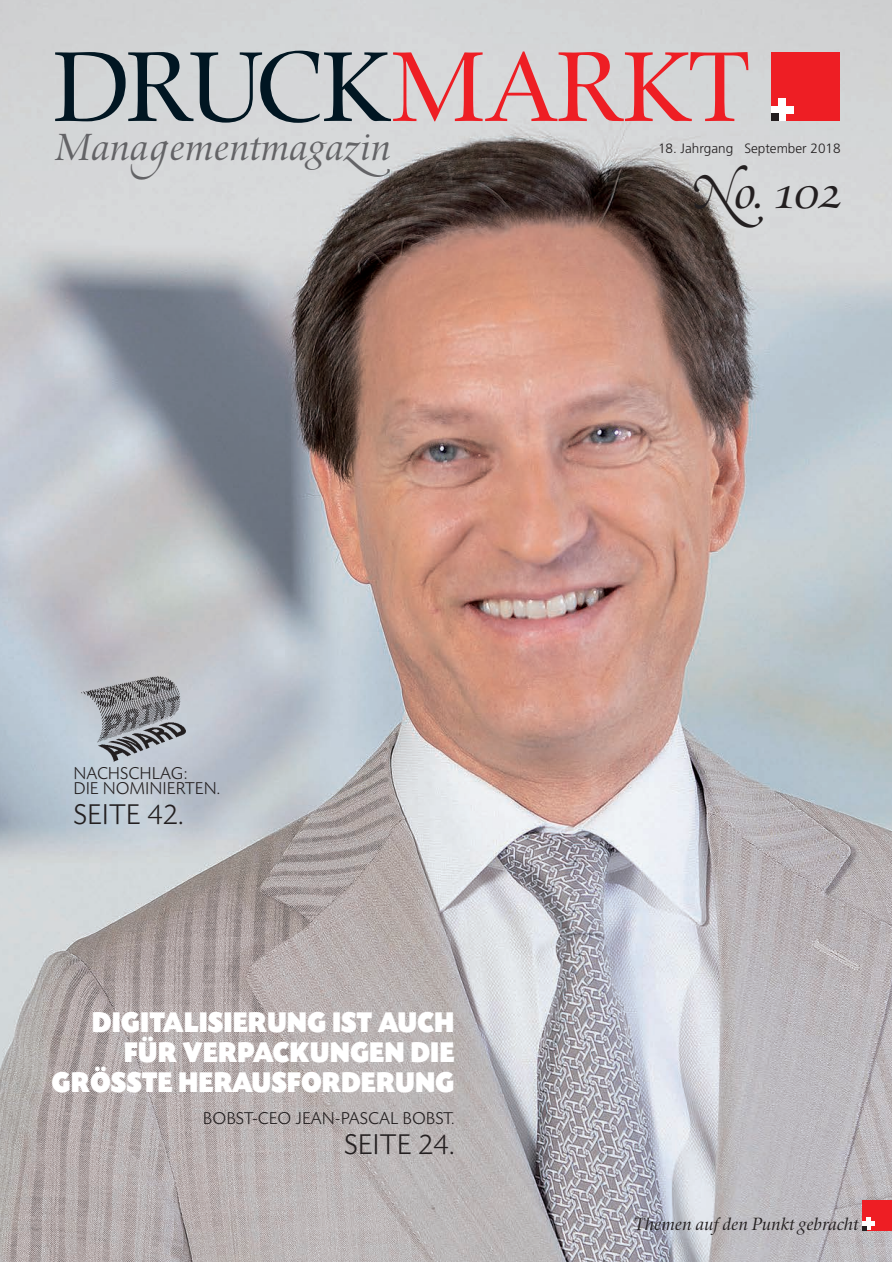
<style>
.page{position:relative;width:892px;height:1262px;background:#fff}
.page>*{position:absolute;margin:0;border:0;box-sizing:border-box;transform-origin:0 0}
.t1{font:102px "Zapf Renais SB";letter-spacing:-.025em;color:#011622}
.t2{font:italic 48px "Zapf Ren Swash SB";color:#231f20}
.t3{font:italic 39px "Zapf Renais SB";color:#636366}
.t4{font:30px/30px "Today SB Ultra";color:#fff;text-align:right;scale:.9 1}
.t5{font:300 30px "Today SB";color:#231f20}
.t6{font:italic 18.3px "Zapf Renais SB";color:#231f20}
.t7{font:300 18px/15.8px "Today SB";color:#231f20}
.t8{font:300 13.5px "Frutiger LT Std";color:#231f20}
.s1{color:#ee1e24}
.s2{font-family:"Zapf Ren Swash SB"}
.s3{font-family:"Zapf Renais SB"}
</style>
<div class="page">
<img style="left:0;top:0;width:891px;height:1261px">
<div style="left:862px;top:1199px;width:29px;height:31px;background:#ee1e24"></div>
<hr style="left:862px;top:1221px;width:12px;height:4px;background:#fff">
<hr style="left:866px;top:1217px;width:4px;height:13px;background:#fff">
<svg style="left:862px;top:1225px;width:4px;height:5px"></svg>
<div style="left:770px;top:53px;width:69px;height:68px;background:#ee1e24"></div>
<div style="left:770px;top:106px;width:23px;height:7px;background:#fff"></div>
<div style="left:778px;top:98px;width:7px;height:23px;background:#fff"></div>
<div style="left:770px;top:113px;width:8px;height:8px;background:#231f20"></div>
<img style="left:80px;top:676px;width:106px;height:85px">
<h1 class="t1" style="left:52px;top:26px;width:699px">DRUCK<span class="s1">MARKT</span></h1>
<h3 class="t3" style="left:56px;top:123px;width:338px">Mana<span class="s2">¸</span>ementmaga<span class="s2">-</span>in</h3>
<p class="t8" style="left:657px;top:143px;width:184px">18. Jahrgang September 2018</p>
<h2 class="t2" style="left:695px;top:163px;width:146px">„o<span class="s3">.</span> 102</h2>
<p class="t7" style="left:73px;top:764px;width:148px">NACHSCHLAG:<br>DIE NOMINIERTEN.</p>
<p class="t5" style="left:73px;top:796px;width:112px">SEITE 42.</p>
<p class="t4" style="left:52px;top:1006px;width:449px">DIGITALISIERUNG IST AUCH<br>FÜR VERPACKUNGEN DIE<br>GRÖSSTE HERAUSFORDERUNG</p>
<p class="t7" style="left:203px;top:1109px;width:253px">BOBST-CEO JEAN-PASCAL BOBST.</p>
<p class="t5" style="left:344px;top:1125px;width:112px">SEITE 24.</p>
<p class="t6" style="left:633px;top:1212px;width:226px">Themen auf den Punkt gebracht</p>
</div>
